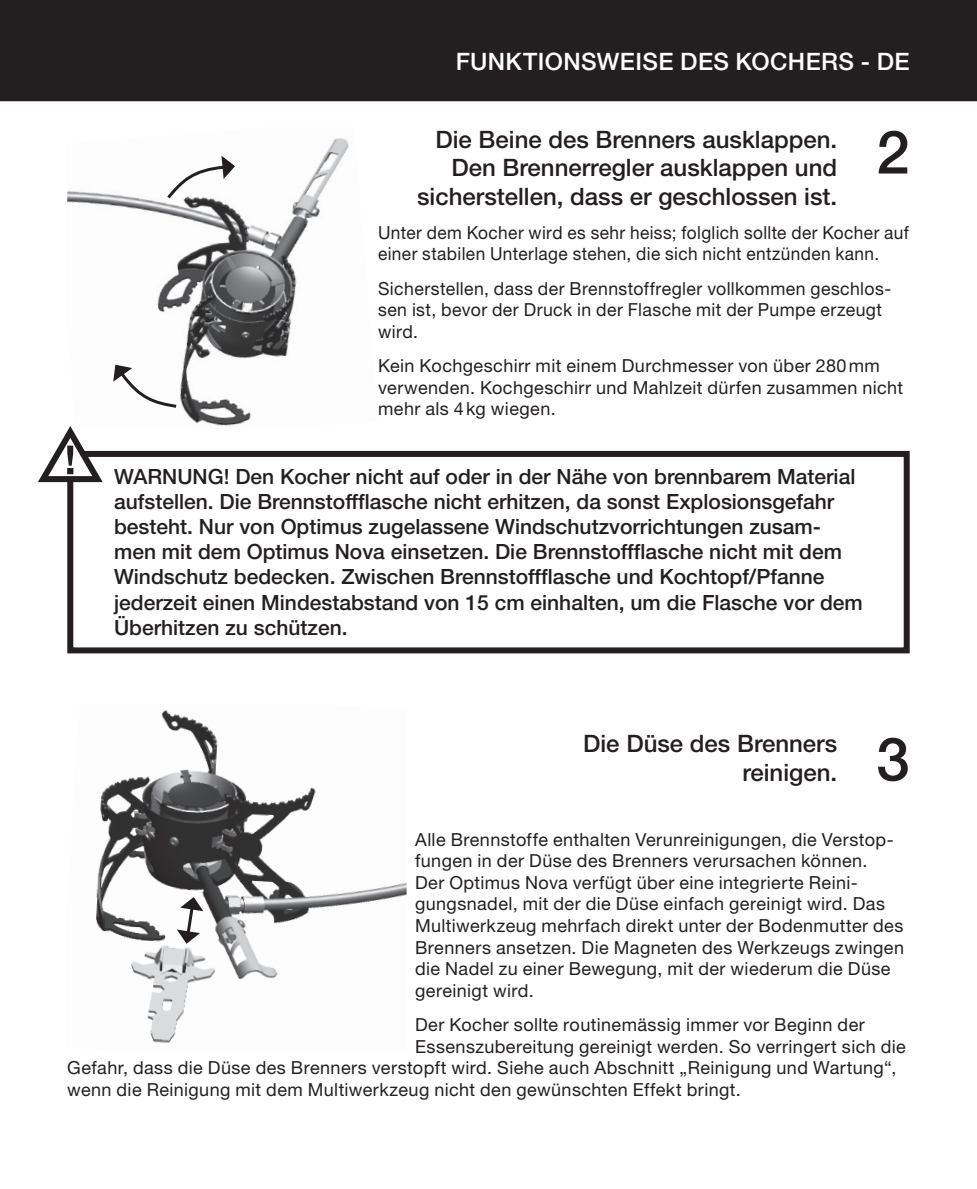
<style>
.page{position:relative;width:977px;height:1189px;background:#fff}
.page>*{position:absolute;margin:0;border:0;box-sizing:border-box;transform-origin:0 0}
.t1{font:500 60px "Helvetica Neue LT";color:#231f20}
.t2{font:500 24px/28.8px "Helvetica Neue LT";color:#231f20;text-align:right}
.t3{font:500 24px "Helvetica Neue LT";color:#fff}
.t4{font:500 21px/25.2px "Helvetica Neue LT";color:#231f20}
.t5{font:18px/21.6px "Helvetica Neue LT";letter-spacing:.02em;color:#231f20}
.t6{font:18px/21.6px "Helvetica Neue LT";letter-spacing:.02em;color:#231f20;scale:.96 1}
</style>
<div class="page">
<div style="left:0;top:0;width:976px;height:101px;background:#231f20"></div>
<div style="left:67px;top:451px;width:842px;height:202px;border:6px solid #231f20"></div>
<svg style="left:38px;top:429px;width:70px;height:56px"></svg>
<img style="left:67px;top:138px;width:282px;height:291px">
<svg style="left:164px;top:156px;width:71px;height:46px"></svg>
<svg style="left:113px;top:365px;width:66px;height:45px"></svg>
<img style="left:96px;top:710px;width:310px;height:333px">
<svg style="left:177px;top:897px;width:26px;height:47px"></svg>
<h2 class="t3" style="left:455px;top:47px;width:17px">Funktionsweise</h2>
<h2 class="t3" style="left:680px;top:47px;width:17px">des</h2>
<h2 class="t3" style="left:735px;top:47px;width:34px">Koche</h2>
<h2 class="t3" style="left:821px;top:47px;width:90px">rs - DE</h2>
<h2 class="t2" style="left:417px;top:125px;width:421px">Die Beine des Brenners ausklappen.<br>Den Brennerregler ausklappen und sicherstellen, dass er geschlossen ist.</h2>
<p class="t6" style="left:378px;top:221px;width:554px">Unter dem Kocher wird es sehr heiss; folglich sollte der Kocher auf einer stabilen Unterlage stehen, die sich nicht entzünden kann.</p>
<p class="t5" style="left:378px;top:277px;width:514px">Sicherstellen, dass der Brennstoffregler vollkommen geschlos&shy;sen ist, bevor der Druck in der Flasche mit der Pumpe erzeugt wird.</p>
<p class="t5" style="left:378px;top:355px;width:526px">Kein Kochgeschirr mit einem Durchmesser von über 280mm verwenden. Kochgeschirr und Mahlzeit dürfen zusammen nicht mehr als 4kg wiegen.</p>
<h1 class="t1" style="left:876px;top:116px;width:35px">2</h1>
<p class="t4" style="left:114px;top:463px;width:750px">WARNUNG! Den Kocher nicht auf oder in der Nähe von brennbarem Material aufstellen. Die Brennstoffflasche nicht erhitzen, da sonst Explosionsgefahr besteht. Nur von Optimus zugelassene Windschutzvorrichtungen zusam&shy;men mit dem Optimus Nova einsetzen. Die Brennstoffflasche nicht mit dem Windschutz bedecken. Zwischen Brennstoffflasche und Kochtopf/Pfanne jederzeit einen Mindestabstand von 15 cm einhalten, um die Flasche vor dem Überhitzen zu schützen.</p>
<h2 class="t2" style="left:583px;top:729px;width:255px">Die Düse des Brenners reinigen.</h2>
<h1 class="t1" style="left:876px;top:723px;width:35px">3</h1>
<p class="t5" style="left:415px;top:828px;width:490px">Alle Brennstoffe enthalten Verunreinigungen, die Verstop&shy;fungen in der Düse des Brenners verursachen können.<br>Der Optimus Nova verfügt über eine integrierte Reini&shy;gungsnadel, mit der die Düse einfach gereinigt wird. Das Multiwerkzeug mehrfach direkt unter der Bodenmutter des Brenners ansetzen. Die Magneten des Werkzeugs zwingen die Nadel zu einer Bewegung, mit der wiederum die Düse gereinigt wird.</p>
<p class="t5" style="left:415px;top:1014px;width:451px">Der Kocher sollte routinemässig immer vor Beginn der</p>
<p class="t5" style="left:415px;top:1035px;width:492px">Essenszubereitung gereinigt werden. So verringert sich die</p>
<p class="t5" style="left:67px;top:1057px;width:830px">Gefahr, dass die Düse des Brenners verstopft wird. Siehe auch Abschnitt „Reinigung und Wartung“,</p>
<p class="t5" style="left:67px;top:1078px;width:675px">wenn die Reinigung mit dem Multiwerkzeug nicht den gewünschten Effekt bringt.</p>
</div>
